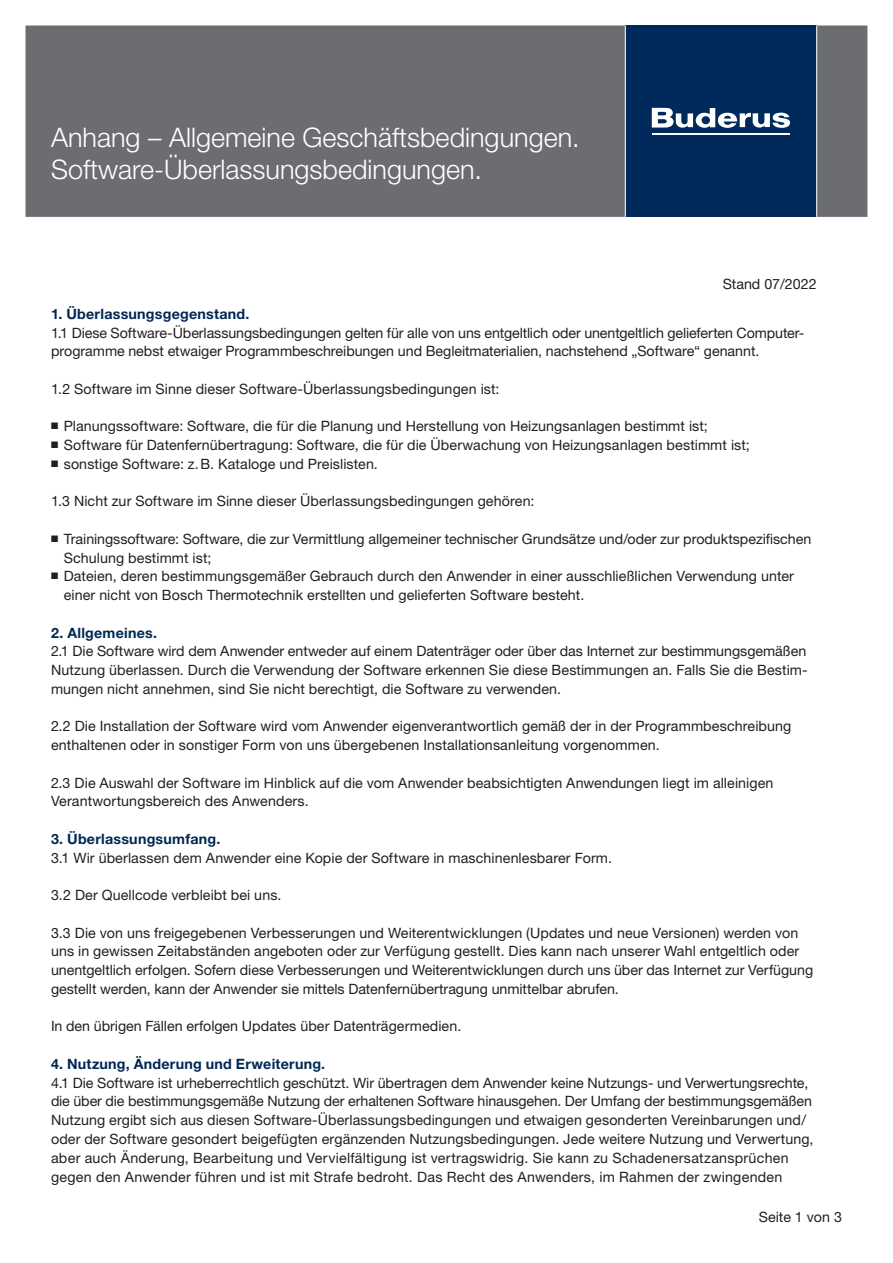
<style>
.page{position:relative;width:893px;height:1263px;background:#fff}
.page>*{position:absolute;margin:0;border:0;box-sizing:border-box;transform-origin:0 0}
.t1{font:300 27px/32.4px "Helvetica Neue LT Pro";color:#fff}
.t2{font:14.25px/18.8px "Helvetica Neue LT Pro";letter-spacing:.005em;color:#231f20}
.t3{font:700 14.25px "Helvetica Neue LT Pro";letter-spacing:.015em;color:#002855}
</style>
<div class="page">
<div style="left:26px;top:26px;width:841px;height:191px;background:#6c6d70;border:2px solid #6c6d70"></div>
<div style="left:625px;top:26px;width:192px;height:191px;background:#002a5b"></div>
<hr style="left:652px;top:133px;width:137px;height:1px;background:#fff">
<svg style="left:652px;top:108px;width:138px;height:20px"></svg>
<hr style="left:625px;top:26px;width:1px;height:191px;background:#fff">
<hr style="left:816px;top:26px;width:1px;height:191px;background:#fff">
<h1 class="t1" style="left:51px;top:120px;width:530px">Anhang – Allgemeine Geschäftsbedingungen.<br>Software-Überlassungsbedingungen.</h1>
<p class="t2" style="left:723px;top:274px;width:95px">Stand 07/2022</p>
<p class="t3" style="left:51px;top:305px;width:200px">1. Überlassungsgegenstand.</p>
<p class="t2" style="left:51px;top:323px;width:755px">1.1 Diese Software-Überlassungsbedingungen gelten für alle von uns entgeltlich oder unentgeltlich gelieferten Computer&shy;programme nebst etwaiger Programmbeschreibungen und Begleitmaterialien, nachstehend „Software“ genannt.</p>
<p class="t2" style="left:51px;top:379px;width:450px">1.2 Software im Sinne dieser Software-Überlassungsbedingungen ist:</p>
<p class="t2" style="left:51px;top:416px;width:658px">■ Planungssoftware: Software, die für die Planung und Herstellung von Heizungsanlagen bestimmt ist;</p>
<p class="t2" style="left:51px;top:435px;width:700px">■ Software für Datenfernübertragung: Software, die für die Überwachung von Heizungsanlagen bestimmt ist;</p>
<p class="t2" style="left:51px;top:454px;width:328px">■ sonstige Software: z.B. Kataloge und Preislisten.</p>
<p class="t2" style="left:51px;top:491px;width:485px">1.3 Nicht zur Software im Sinne dieser Überlassungsbedingungen gehören:</p>
<p class="t2" style="left:64px;top:529px;width:749px;text-indent:-13px">■ Trainingssoftware: Software, die zur Vermittlung allgemeiner technischer Grundsätze und/oder zur produktspezifischen<br>Schulung bestimmt ist;</p>
<p class="t2" style="left:64px;top:566px;width:732px;text-indent:-13px">■ Dateien, deren bestimmungsgemäßer Gebrauch durch den Anwender in einer ausschließlichen Verwendung unter einer nicht von Bosch Thermotechnik erstellten und gelieferten Software besteht.</p>
<p class="t3" style="left:51px;top:623px;width:108px">2. Allgemeines.</p>
<p class="t2" style="left:51px;top:641px;width:758px;text-align:justify">2.1 Die Software wird dem Anwender entweder auf einem Datenträger oder über das Internet zur bestimmungsgemäßen Nutzung überlassen. Durch die Verwendung der Software erkennen Sie diese Bestimmungen an. Falls Sie die Bestim&shy;mungen nicht annehmen, sind Sie nicht berechtigt, die Software zu verwenden.</p>
<p class="t2" style="left:51px;top:716px;width:742px">2.2 Die Installation der Software wird vom Anwender eigenverantwortlich gemäß der in der Programmbeschreibung enthaltenen oder in sonstiger Form von uns übergebenen Installationsanleitung vorgenommen.</p>
<p class="t2" style="left:51px;top:773px;width:724px">2.3 Die Auswahl der Software im Hinblick auf die vom Anwender beabsichtigten Anwendungen liegt im alleinigen<br>Verantwortungsbereich des Anwenders.</p>
<p class="t3" style="left:51px;top:830px;width:171px">3. Überlassungsumfang.</p>
<p class="t2" style="left:51px;top:848px;width:563px">3.1 Wir überlassen dem Anwender eine Kopie der Software in maschinenlesbarer Form.</p>
<p class="t2" style="left:51px;top:885px;width:232px">3.2 Der Quellcode verbleibt bei uns.</p>
<p class="t2" style="left:51px;top:923px;width:764px">3.3 Die von uns freigegebenen Verbesserungen und Weiterentwicklungen (Updates und neue Versionen) werden von uns in gewissen Zeitabständen angeboten oder zur Verfügung gestellt. Dies kann nach unserer Wahl entgeltlich oder unentgeltlich erfolgen. Sofern diese Verbesserungen und Weiterentwicklungen durch uns über das Internet zur Verfügung gestellt werden, kann der Anwender sie mittels Datenfernübertragung unmittelbar abrufen.</p>
<p class="t2" style="left:51px;top:1017px;width:412px">In den übrigen Fällen erfolgen Updates über Datenträgermedien.</p>
<p class="t3" style="left:51px;top:1055px;width:276px">4. Nutzung, Änderung und Erweiterung.</p>
<p class="t2" style="left:51px;top:1073px;width:764px">4.1 Die Software ist urheberrechtlich geschützt. Wir übertragen dem Anwender keine Nutzungs- und Verwertungsrechte, die über die bestimmungsgemäße Nutzung der erhaltenen Software hinausgehen. Der Umfang der bestimmungsgemäßen Nutzung ergibt sich aus diesen Software-Überlassungsbedingungen und etwaigen gesonderten Vereinbarungen und/ oder der Software gesondert beigefügten ergänzenden Nutzungsbedingungen. Jede weitere Nutzung und Verwertung, aber auch Änderung, Bearbeitung und Vervielfältigung ist vertragswidrig. Sie kann zu Schadenersatzansprüchen gegen den Anwender führen und ist mit Strafe bedroht. Das Recht des Anwenders, im Rahmen der zwingenden</p>
<p class="t2" style="left:759px;top:1207px;width:85px">Seite 1 von 3</p>
</div>
